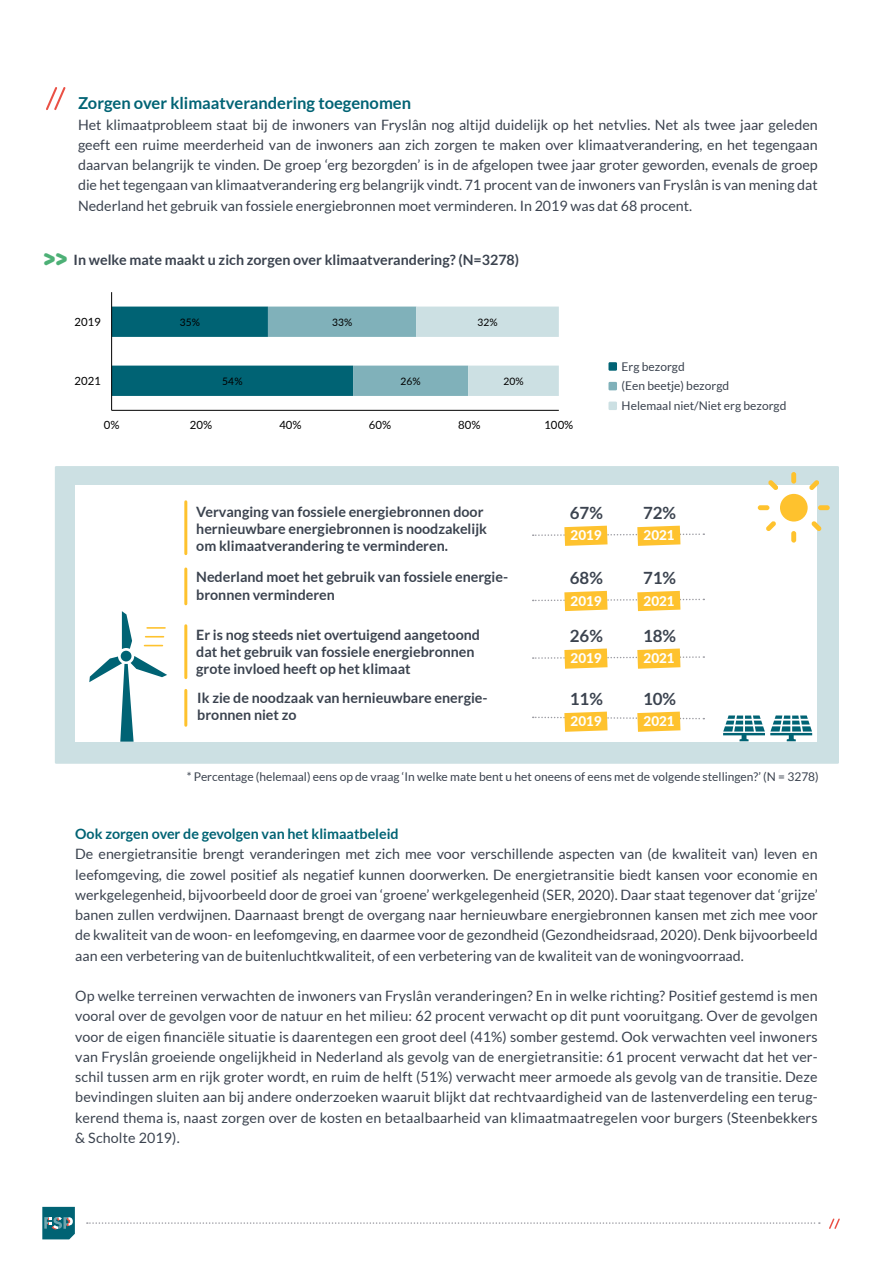
<style>
.page{position:relative;width:893px;height:1263px;background:#fff}
.page>*{position:absolute;margin:0;border:0;box-sizing:border-box;transform-origin:0 0}
.t1{font:700 16.8px "Lato";color:#3b434f}
.t2{font:700 16.5px "Lato";color:#006374}
.t3{font:14.25px/20.2px "Lato";color:#3b434f;text-align:justify}
.t4{font:700 14.25px/17.1px "Lato";color:#3b434f}
.t5{font:700 14.25px "Lato";color:#006374}
.t6{font:800 13.5px "Lato";color:#fff}
.t7{font:12px/19.6px "Lato";color:#3b434f}
.t8{font:11.4px "Lato";color:#000}
.t9{font:10.35px "Lato";letter-spacing:.005em;color:#000}
.s1{font-family:"Baloo Chettan 2";font-weight:800;font-size:24.75px;color:#4db076}
</style>
<div class="page">
<svg style="left:829px;top:1218px;width:11px;height:11px"></svg>
<svg style="left:87px;top:1222px;width:733px;height:2px"></svg>
<svg style="left:42px;top:1207px;width:33px;height:32px"></svg>
<svg style="left:112px;top:307px;width:447px;height:89px"></svg>
<hr style="left:112px;top:410px;width:447px;height:1px;background:#000">
<hr style="left:111px;top:292px;width:1px;height:118px;background:#000">
<div style="left:608px;top:362px;width:9px;height:9px;background:#006374"></div>
<div style="left:608px;top:382px;width:9px;height:8px;background:#80b1ba"></div>
<div style="left:608px;top:402px;width:9px;height:8px;background:#cce0e3"></div>
<div style="left:55px;top:466px;width:784px;height:298px;background:#cce0e3"></div>
<div style="left:76px;top:486px;width:741px;height:256px;background:#fff"></div>
<svg style="left:533px;top:526px;width:171px;height:20px"></svg>
<svg style="left:533px;top:591px;width:171px;height:20px"></svg>
<svg style="left:533px;top:648px;width:171px;height:21px"></svg>
<svg style="left:533px;top:712px;width:171px;height:20px"></svg>
<hr style="left:184px;top:502px;width:3px;height:52px;background:#fec22e">
<hr style="left:184px;top:626px;width:3px;height:52px;background:#fec22e">
<hr style="left:184px;top:569px;width:3px;height:35px;background:#fec22e">
<hr style="left:184px;top:690px;width:3px;height:35px;background:#fec22e">
<div style="left:121px;top:651px;width:10px;height:10px;background:#006374;border-radius:50%"></div>
<svg style="left:122px;top:611px;width:10px;height:38px"></svg>
<svg style="left:89px;top:656px;width:78px;height:86px"></svg>
<svg style="left:145px;top:645px;width:17px;height:1px"></svg>
<svg style="left:146px;top:636px;width:18px;height:1px"></svg>
<svg style="left:147px;top:627px;width:18px;height:2px"></svg>
<div style="left:780px;top:494px;width:28px;height:27px;background:#fec22e;border-radius:50%"></div>
<svg style="left:809px;top:480px;width:10px;height:10px"></svg>
<svg style="left:811px;top:521px;width:11px;height:10px"></svg>
<svg style="left:768px;top:480px;width:10px;height:10px"></svg>
<svg style="left:766px;top:521px;width:10px;height:10px"></svg>
<div style="left:791px;top:472px;width:5px;height:12px;background:#fec22e;border-radius:2px"></div>
<div style="left:818px;top:505px;width:12px;height:5px;background:#fec22e;border-radius:2px"></div>
<div style="left:758px;top:505px;width:11px;height:5px;background:#fec22e;border-radius:2px"></div>
<div style="left:791px;top:531px;width:5px;height:12px;background:#fec22e;border-radius:2px"></div>
<svg style="left:723px;top:715px;width:89px;height:26px"></svg>
<svg style="left:46px;top:87px;width:20px;height:23px"></svg>
<p class="t2" style="left:78px;top:94px;width:335px">Zorgen over klimaatverandering toegenomen</p>
<p class="t3" style="left:78px;top:114px;width:741px">Het klimaatprobleem staat bij de inwoners van Fryslân nog altijd duidelijk op het netvlies. Net als twee jaar geleden geeft een ruime meerderheid van de inwoners aan zich zorgen te maken over klimaatverandering, en het tegengaan daarvan belangrijk te vinden. De groep ‘erg bezorgden’ is in de afgelopen twee jaar groter geworden, evenals de groep die het tegengaan van klimaatverandering erg belangrijk vindt. 71 procent van de inwoners van Fryslân is van mening dat Nederland het gebruik van fossiele energiebronnen moet verminderen. In 2019 was dat 68 procent.</p>
<p class="t4" style="left:43px;top:251px;width:477px"><span class="s1">&gt;&gt;</span> In welke mate maakt u zich zorgen over klimaatverandering? (N=3278)</p>
<p class="t8" style="left:74px;top:313px;width:28px">2019</p>
<p class="t8" style="left:74px;top:372px;width:28px">2021</p>
<p class="t9" style="left:180px;top:314px;width:22px">35%</p>
<p class="t9" style="left:222px;top:374px;width:22px">54%</p>
<p class="t9" style="left:332px;top:314px;width:22px">33%</p>
<p class="t9" style="left:400px;top:374px;width:22px">26%</p>
<p class="t9" style="left:477px;top:314px;width:22px">32%</p>
<p class="t9" style="left:503px;top:374px;width:22px">20%</p>
<p class="t8" style="left:104px;top:417px;width:17px">0%</p>
<p class="t8" style="left:190px;top:417px;width:24px">20%</p>
<p class="t8" style="left:279px;top:417px;width:24px">40%</p>
<p class="t8" style="left:369px;top:417px;width:24px">60%</p>
<p class="t8" style="left:458px;top:417px;width:24px">80%</p>
<p class="t8" style="left:544px;top:417px;width:31px">100%</p>
<p class="t7" style="left:622px;top:356px;width:166px">Erg bezorgd<br>(Een beetje) bezorgd<br>Helemaal niet/Niet erg bezorgd</p>
<p class="t4" style="left:196px;top:503px;width:292px">Vervanging van fossiele energiebronnen door hernieuwbare energiebronnen is noodzakelijk om klimaatverandering te verminderen.</p>
<p class="t1" style="left:570px;top:503px;width:35px">67%</p>
<p class="t1" style="left:643px;top:503px;width:35px">72%</p>
<p class="t6" style="left:571px;top:525px;width:33px">2019</p>
<p class="t6" style="left:643px;top:525px;width:33px">2021</p>
<p class="t4" style="left:196px;top:568px;width:314px">Nederland moet het gebruik van fossiele energie&shy;bronnen verminderen</p>
<p class="t1" style="left:570px;top:568px;width:35px">68%</p>
<p class="t1" style="left:643px;top:568px;width:35px">71%</p>
<p class="t6" style="left:571px;top:591px;width:33px">2019</p>
<p class="t6" style="left:643px;top:591px;width:33px">2021</p>
<p class="t4" style="left:196px;top:626px;width:285px">Er is nog steeds niet overtuigend aangetoond dat het gebruik van fossiele energiebronnen grote invloed heeft op het klimaat</p>
<p class="t1" style="left:570px;top:626px;width:35px">26%</p>
<p class="t1" style="left:643px;top:626px;width:35px">18%</p>
<p class="t6" style="left:571px;top:648px;width:33px">2019</p>
<p class="t6" style="left:643px;top:648px;width:33px">2021</p>
<p class="t4" style="left:197px;top:689px;width:292px">Ik zie de noodzaak van hernieuwbare energie&shy;bronnen niet zo</p>
<p class="t1" style="left:570px;top:689px;width:35px">11%</p>
<p class="t1" style="left:643px;top:689px;width:35px">10%</p>
<p class="t6" style="left:571px;top:711px;width:33px">2019</p>
<p class="t6" style="left:643px;top:711px;width:33px">2021</p>
<p class="t7" style="left:187px;top:767px;width:634px">* Percentage (helemaal) eens op de vraag ‘In welke mate bent u het oneens of eens met de volgende stellingen?’ (N = 3278)</p>
<p class="t5" style="left:75px;top:826px;width:325px">Ook zorgen over de gevolgen van het klimaatbeleid</p>
<p class="t3" style="left:75px;top:844px;width:744px">De energietransitie brengt veranderingen met zich mee voor verschillende aspecten van (de kwaliteit van) leven en leefomgeving, die zowel positief als negatief kunnen doorwerken. De energietransitie biedt kansen voor economie en werkgelegenheid, bijvoorbeeld door de groei van ‘groene’ werkgelegenheid (SER, 2020). Daar staat tegenover dat ‘grijze’ banen zullen verdwijnen. Daarnaast brengt de overgang naar hernieuwbare energiebronnen kansen met zich mee voor de kwaliteit van de woon- en leefomgeving, en daarmee voor de gezondheid (Gezondheidsraad, 2020). Denk bijvoorbeeld aan een verbetering van de buitenluchtkwaliteit, of een verbetering van de kwaliteit van de woningvoorraad.</p>
<p class="t3" style="left:75px;top:986px;width:744px">Op welke terreinen verwachten de inwoners van Fryslân veranderingen? En in welke richting? Positief gestemd is men vooral over de gevolgen voor de natuur en het milieu: 62 procent verwacht op dit punt vooruitgang. Over de gevolgen voor de eigen financiële situatie is daarentegen een groot deel (41%) somber gestemd. Ook verwachten veel inwoners van Fryslân groeiende ongelijkheid in Nederland als gevolg van de energietransitie: 61 procent verwacht dat het ver&shy;schil tussen arm en rijk groter wordt, en ruim de helft (51%) verwacht meer armoede als gevolg van de transitie. Deze bevindingen sluiten aan bij andere onderzoeken waaruit blijkt dat rechtvaardigheid van de lastenverdeling een terug&shy;kerend thema is, naast zorgen over de kosten en betaalbaarheid van klimaatmaatregelen voor burgers (Steenbekkers &amp; Scholte 2019).</p>
</div>
